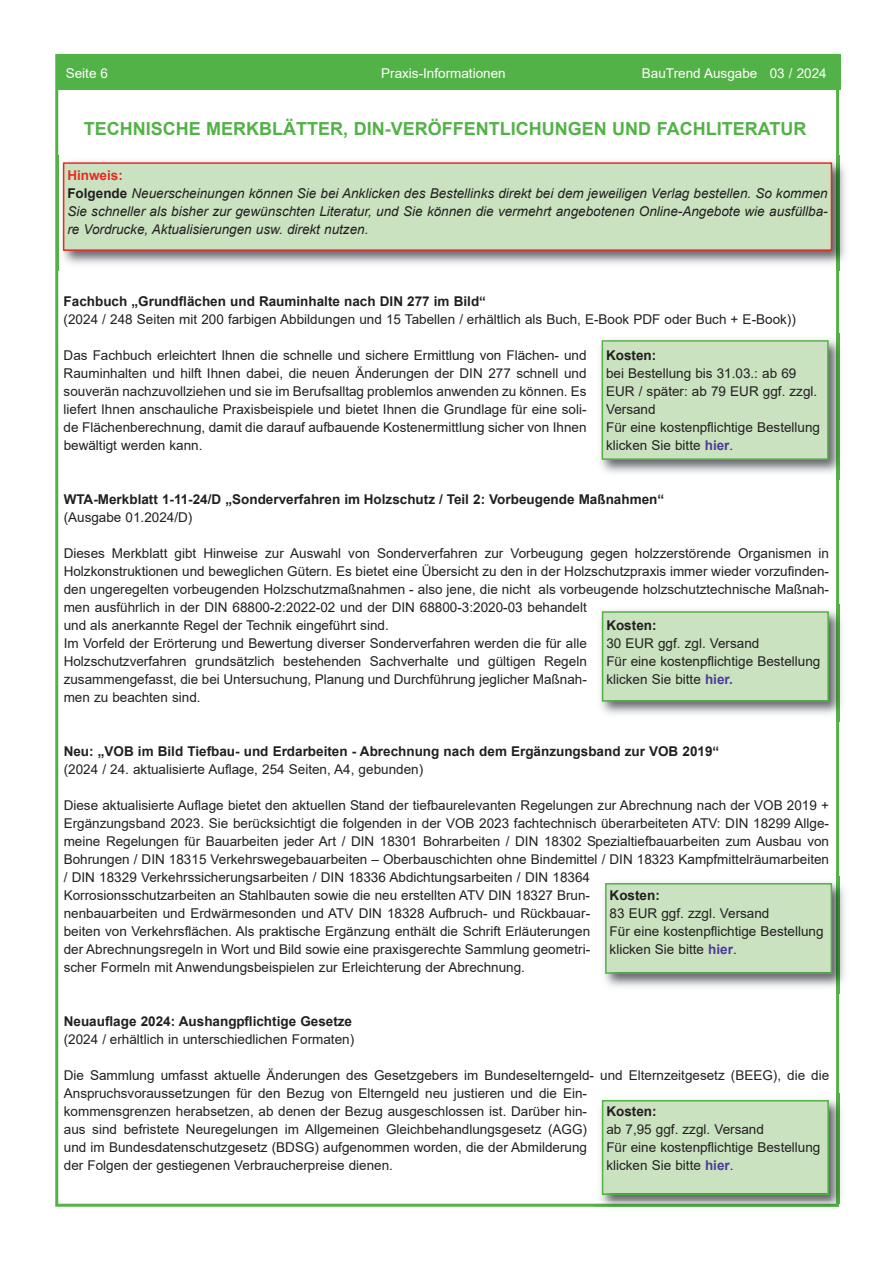
<style>
.page{position:relative;width:893px;height:1263px;background:#fff}
.page>*{position:absolute;margin:0;border:0;box-sizing:border-box;transform-origin:0 0}
.t1{font:700 18px "Arial";color:#53b247}
.t2{font:13.5px/18px "Arial";color:#231f20}
.t3{font:700 13.5px "Arial";color:#231f20}
.t4{font:italic 13.5px/18px "Arial";color:#231f20}
.t5{font:13.5px "Arial";color:#fff}
.s1{font-weight:700;font-style:normal;color:#ea2924}
.s2{font-weight:700;font-style:normal}
.s3{font-weight:700;color:#4d3c98}
</style>
<div class="page">
<div style="left:56px;top:54px;width:784px;height:35px;background:#53b247"></div>
<img style="left:600px;top:334px;width:240px;height:145px">
<div style="left:603px;top:342px;width:224px;height:116px;background:#cae2c0"></div>
<div style="left:602px;top:340px;width:227px;height:120px;border:2px solid #53b247"></div>
<img style="left:600px;top:604px;width:242px;height:117px">
<div style="left:603px;top:613px;width:224px;height:87px;background:#cae2c0"></div>
<div style="left:602px;top:611px;width:227px;height:91px;border:2px solid #53b247"></div>
<img style="left:604px;top:876px;width:241px;height:117px">
<div style="left:607px;top:884px;width:224px;height:88px;background:#cae2c0"></div>
<div style="left:605px;top:883px;width:227px;height:91px;border:2px solid #53b247"></div>
<img style="left:56px;top:155px;width:790px;height:116px">
<div style="left:64px;top:164px;width:767px;height:85px;background:#cae2c0"></div>
<div style="left:63px;top:162px;width:769px;height:89px;border:2px solid #ea2924"></div>
<img style="left:595px;top:1093px;width:246px;height:115px">
<div style="left:603px;top:1101px;width:224px;height:92px;background:#cae2c0"></div>
<div style="left:602px;top:1100px;width:227px;height:95px;border:2px solid #53b247"></div>
<p class="t5" style="left:66px;top:66px;width:44px">Seite 6</p>
<p class="t5" style="left:381px;top:66px;width:126px">Praxis-Informationen</p>
<p class="t5" style="left:642px;top:66px;width:186px">BauTrend Ausgabe 03 / 2024</p>
<h1 class="t1" style="left:84px;top:118px;width:724px">TECHNISCHE MERKBLäTTER, DIN-VERÖFFENTLICHUNGEN UND FACHLITERATUR</h1>
<p class="t4" style="left:67px;top:166px;width:762px"><span class="s1">Hinweis:<br></span><span class="s2">Folgende</span> Neuerscheinungen können Sie bei Anklicken des Bestellinks direkt bei dem jeweiligen Verlag bestellen. So kommen Sie schneller als bisher zur gewünschten Literatur, und Sie können die vermehrt angebotenen Online-Angebote wie ausfüllba&shy;re Vordrucke, Aktualisierungen usw. direkt nutzen.</p>
<p class="t3" style="left:64px;top:294px;width:424px">Fachbuch „Grundflächen und Rauminhalte nach DIN 277 im Bild“</p>
<p class="t2" style="left:64px;top:310px;width:734px">(2024 / 248 Seiten mit 200 farbigen Abbildungen und 15 Tabellen / erhältlich als Buch, E-Book PDF oder Buch + E-Book))</p>
<p class="t2" style="left:64px;top:346px;width:524px;text-align:justify">Das Fachbuch erleichtert Ihnen die schnelle und sichere Ermittlung von Flächen- und Rauminhalten und hilft Ihnen dabei, die neuen Änderungen der DIN 277 schnell und souverän nachzuvollziehen und sie im Berufsalltag problemlos anwenden zu können. Es liefert Ihnen anschauliche Praxisbeispiele und bietet Ihnen die Grundlage für eine soli&shy;de Flächenberechnung, damit die darauf aufbauende Kostenermittlung sicher von Ihnen bewältigt werden kann.</p>
<p class="t3" style="left:606px;top:348px;width:52px">Kosten:</p>
<p class="t2" style="left:606px;top:364px;width:216px">bei Bestellung bis 31.03.: ab 69<br>EUR / später: ab 79 EUR ggf. zzgl.<br>Versand<br>Für eine kostenpflichtige Bestellung klicken Sie bitte <span class="s3">hier</span>.</p>
<p class="t3" style="left:64px;top:492px;width:602px">WTA-Merkblatt 1-11-24/D „Sonderverfahren im Holzschutz / Teil 2: Vorbeugende Maßnahmen“</p>
<p class="t2" style="left:64px;top:508px;width:130px">(Ausgabe 01.2024/D)</p>
<p class="t2" style="left:64px;top:544px;width:767px">Dieses Merkblatt gibt Hinweise zur Auswahl von Sonderverfahren zur Vorbeugung gegen holzzerstörende Organismen in Holzkonstruktionen und beweglichen Gütern. Es bietet eine Übersicht zu den in der Holzschutzpraxis immer wieder vorzufinden&shy;den ungeregelten vorbeugenden Holzschutzmaßnahmen - also jene, die nicht als vorbeugende holzschutztechnische Maßnah&shy;men ausführlich in der DIN 68800-2:2022-02 und der DIN 68800-3:2020-03 behandelt<br>und als anerkannte Regel der Technik eingeführt sind.<br>Im Vorfeld der Erörterung und Bewertung diverser Sonderverfahren werden die für alle<br>Holzschutzverfahren grundsätzlich bestehenden Sachverhalte und gültigen Regeln<br>zusammengefasst, die bei Untersuchung, Planung und Durchführung jeglicher Maßnah-<br>men zu beachten sind.</p>
<p class="t3" style="left:606px;top:618px;width:52px">Kosten:</p>
<p class="t2" style="left:606px;top:634px;width:216px">30 EUR ggf. zgl. Versand<br>Für eine kostenpflichtige Bestellung klicken Sie bitte <span class="s3">hier.</span></p>
<p class="t3" style="left:64px;top:744px;width:657px">Neu: „VOB im Bild Tiefbau- und Erdarbeiten - Abrechnung nach dem Ergänzungsband zur VOB 2019“</p>
<p class="t2" style="left:64px;top:760px;width:361px">(2024 / 24. aktualisierte Auflage, 254 Seiten, A4, gebunden)</p>
<p class="t2" style="left:64px;top:796px;width:767px">Diese aktualisierte Auflage bietet den aktuellen Stand der tiefbaurelevanten Regelungen zur Abrechnung nach der VOB 2019 + Ergänzungsband 2023. Sie berücksichtigt die folgenden in der VOB 2023 fachtechnisch überarbeiteten ATV: DIN 18299 Allge&shy;meine Regelungen für Bauarbeiten jeder Art / DIN 18301 Bohrarbeiten / DIN 18302 Spezialtiefbauarbeiten zum Ausbau von Bohrungen / DIN 18315 Verkehrswegebauarbeiten – Oberbauschichten ohne Bindemittel / DIN 18323 Kampfmittelräumarbeiten / DIN 18329 Verkehrssicherungsarbeiten / DIN 18336 Abdichtungsarbeiten / DIN 18364<br>Korrosionsschutzarbeiten an Stahlbauten sowie die neu erstellten ATV DIN 18327 Brun-<br>nenbauarbeiten und Erdwärmesonden und ATV DIN 18328 Aufbruch- und Rückbauar-<br>beiten von Verkehrsflächen. Als praktische Ergänzung enthält die Schrift Erläuterungen<br>der Abrechnungsregeln in Wort und Bild sowie eine praxisgerechte Sammlung geometri-<br>scher Formeln mit Anwendungsbeispielen zur Erleichterung der Abrechnung.</p>
<p class="t3" style="left:610px;top:888px;width:52px">Kosten:</p>
<p class="t2" style="left:610px;top:904px;width:216px">83 EUR ggf. zzgl. Versand<br>Für eine kostenpflichtige Bestellung klicken Sie bitte <span class="s3">hier</span>.</p>
<p class="t3" style="left:64px;top:1014px;width:290px">Neuauflage 2024: Aushangpflichtige Gesetze</p>
<p class="t2" style="left:64px;top:1030px;width:292px">(2024 / erhältlich in unterschiedlichen Formaten)</p>
<p class="t2" style="left:64px;top:1066px;width:767px">Die Sammlung umfasst aktuelle Änderungen des Gesetzgebers im Bundeselterngeld- und Elternzeitgesetz (BEEG), die die Anspruchsvoraussetzungen für den Bezug von Elterngeld neu justieren und die Ein-<br>kommensgrenzen herabsetzen, ab denen der Bezug ausgeschlossen ist. Darüber hin-<br>aus sind befristete Neuregelungen im Allgemeinen Gleichbehandlungsgesetz (AGG)<br>und im Bundesdatenschutzgesetz (BDSG) aufgenommen worden, die der Abmilderung<br>der Folgen der gestiegenen Verbraucherpreise dienen.</p>
<p class="t3" style="left:606px;top:1104px;width:52px">Kosten:</p>
<p class="t2" style="left:606px;top:1120px;width:216px">ab 7,95 ggf. zzgl. Versand<br>Für eine kostenpflichtige Bestellung klicken Sie bitte <span class="s3">hier</span>.</p>
</div>
